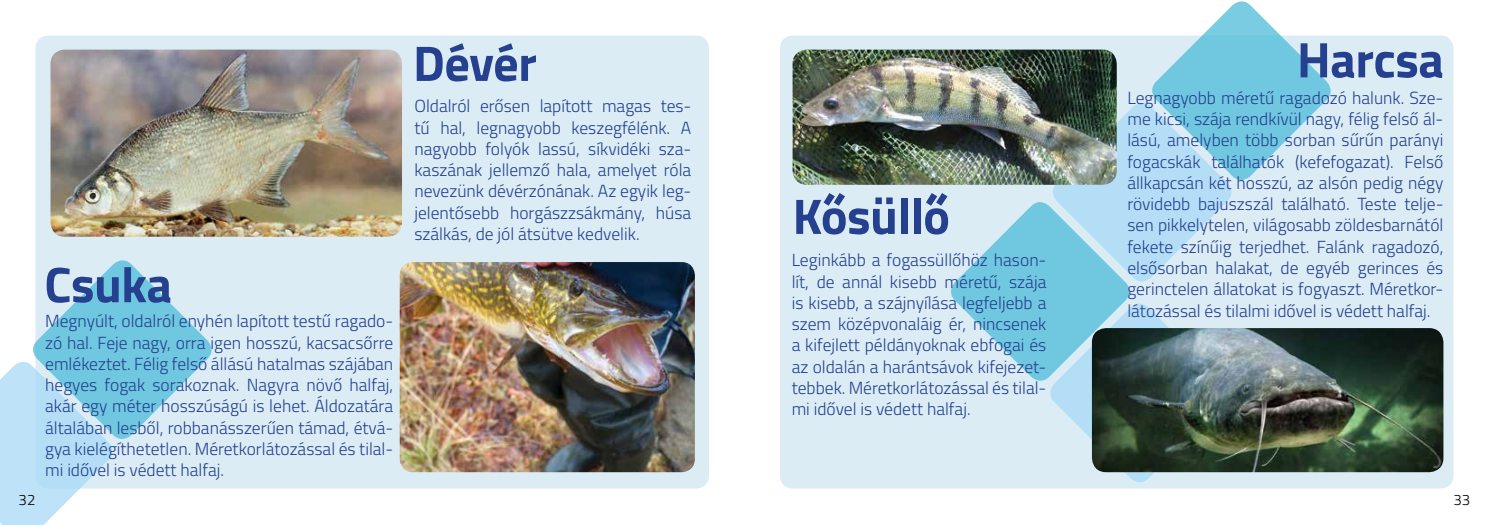
<style>
.page{position:relative;width:1489px;height:525px;background:#fff}
.page>*{position:absolute;margin:0;border:0;box-sizing:border-box;transform-origin:0 0}
.t1{font:700 50px "Titillium";letter-spacing:-.01em;color:#25408f}
.t2{font:300 17.5px/21.2px "Titillium";color:#25408f;text-align:justify}
.t3{font:300 15px "Titillium";color:#000}
</style>
<div class="page">
<div style="left:35px;top:35px;width:674px;height:453px;background:#dcecf5;border-radius:13px"></div>
<svg style="left:33px;top:255px;width:179px;height:184px;fill:#70c7e0"></svg>
<svg style="left:0;top:356px;width:117px;height:168px"></svg>
<img style="left:50px;top:50px;width:352px;height:186px">
<div style="left:780px;top:35px;width:673px;height:453px;background:#dcecf5;border-radius:13px"></div>
<svg style="left:1146px;top:1px;width:189px;height:179px"></svg>
<svg style="left:1053px;top:98px;width:183px;height:184px;fill:#b3def5"></svg>
<img style="left:792px;top:50px;width:324px;height:135px">
<svg style="left:951px;top:197px;width:183px;height:184px;fill:#70c7e0"></svg>
<svg style="left:1045px;top:298px;width:188px;height:184px"></svg>
<img style="left:1091px;top:328px;width:352px;height:144px">
<img style="left:400px;top:262px;width:295px;height:210px">
<h1 class="t1" style="left:44px;top:246px;width:129px">Csuka</h1>
<p class="t2" style="left:45px;top:309px;width:349px">Megnyúlt, oldalról enyhén lapított testű ragado&shy;zó hal. Feje nagy, orra igen hosszú, kacsacsőrre emlékeztet. Félig felső állású hatalmas szájában hegyes fogak sorakoznak. Nagyra növő halfaj, akár egy méter hosszúságú is lehet. Áldozatára általában lesből, robbanásszerűen támad, étvá&shy;gya kielégíthetetlen. Méretkorlátozással és tilal&shy;mi idővel is védett halfaj.</p>
<h1 class="t1" style="left:413px;top:25px;width:125px">Dévér</h1>
<p class="t2" style="left:414px;top:95px;width:278px">Oldalról erősen lapított magas tes&shy;tű hal, legnagyobb keszegfélénk. A nagyobb folyók lassú, síkvidéki sza&shy;kaszának jellemző hala, amelyet róla nevezünk dévérzónának. Az egyik leg&shy;jelentősebb horgászzsákmány, húsa szálkás, de jól átsütve kedvelik.</p>
<h1 class="t1" style="left:792px;top:178px;width:159px">Kősüllő</h1>
<p class="t2" style="left:791px;top:248px;width:256px">Leginkább a fogassüllőhöz hason&shy;lít, de annál kisebb méretű, szája is kisebb, a szájnyílása legfeljebb a szem középvonaláig ér, nincsenek a kifejlett példányoknak ebfogai és az oldalán a harántsávok kifejezet&shy;tebbek. Méretkorlátozással és tilal&shy;mi idővel is védett halfaj.</p>
<h1 class="t1" style="left:1296px;top:22px;width:148px">Harcsa</h1>
<p class="t2" style="left:1127px;top:86px;width:317px">Legnagyobb méretű ragadozó halunk. Sze&shy;me kicsi, szája rendkívül nagy, félig felső ál&shy;lású, amelyben több sorban sűrűn parányi fogacskák találhatók (kefefogazat). Felső állkapcsán két hosszú, az alsón pedig négy rövidebb bajuszszál található. Teste telje&shy;sen pikkelytelen, világosabb zöldesbarnától fekete színűig terjedhet. Falánk ragadozó, elsősorban halakat, de egyéb gerinces és gerinctelen állatokat is fogyaszt. Méretkor&shy;látozással és tilalmi idővel is védett halfaj.</p>
<p class="t3" style="left:19px;top:489px;width:18px">32</p>
<p class="t3" style="left:1453px;top:489px;width:18px">33</p>
</div>
